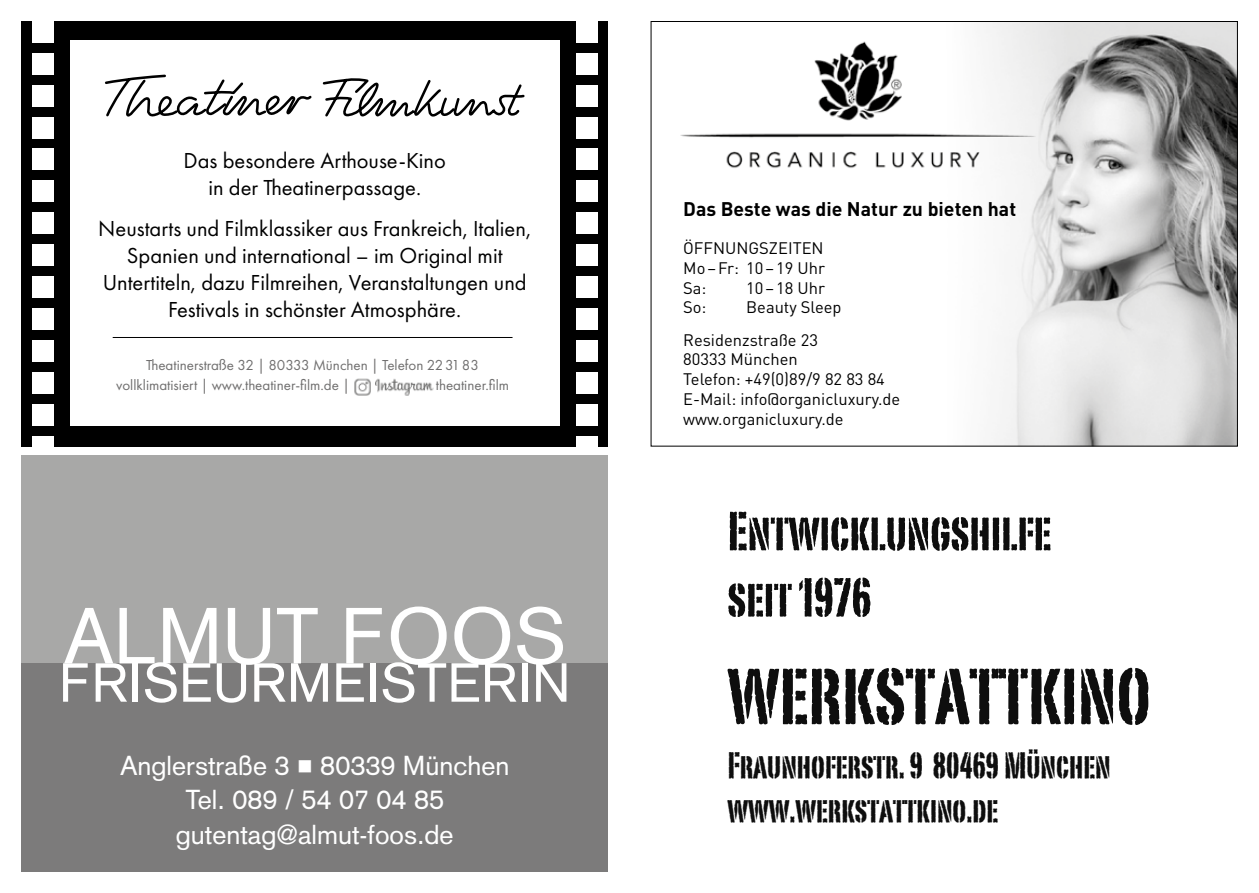
<style>
.page{position:relative;width:1259px;height:893px;background:#fff}
.page>*{position:absolute;margin:0;border:0;box-sizing:border-box;transform-origin:0 0}
.t1{font:78px "Akzidenz Grotesk";color:#fff}
.t2{font:77.7px "Portago ITCTT";color:#0e0e0e}
.t3{font:54px/66.3px "Portago ITCTT";color:#0e0e0e}
.t4{font:54px "Akzidenz Grotesk";letter-spacing:.01em;color:#fff}
.t5{font:36px/44px "Portago ITCTT";color:#0e0e0e}
.t6{font:27px/34.5px "Akzidenz Grotesk";color:#fff;text-align:center}
.t7{font:22.5px/27px "Futura PT";color:#000;text-align:center}
.t8{font:700 19.5px "DIN Pro";color:#000}
.t9{font:16.5px/19.8px "DIN Pro";color:#000}
.t10{font:15px/19.5px "Futura PT";color:#706f6f}
</style>
<div class="page">
<img style="left:985px;top:23px;width:250px;height:421px">
<img style="left:680px;top:32px;width:357px;height:144px">
<div style="left:21px;top:21px;width:587px;height:425px;background:#000"></div>
<div style="left:70px;top:40px;width:489px;height:385px;background:#fff"></div>
<div style="left:32px;top:21px;width:21px;height:21px;background:#fff"></div>
<div style="left:576px;top:21px;width:21px;height:21px;background:#fff"></div>
<div style="left:32px;top:53px;width:21px;height:21px;background:#fff"></div>
<div style="left:576px;top:53px;width:21px;height:21px;background:#fff"></div>
<div style="left:32px;top:85px;width:21px;height:21px;background:#fff"></div>
<div style="left:576px;top:85px;width:21px;height:21px;background:#fff"></div>
<div style="left:32px;top:117px;width:21px;height:21px;background:#fff"></div>
<div style="left:576px;top:117px;width:21px;height:21px;background:#fff"></div>
<div style="left:32px;top:149px;width:21px;height:21px;background:#fff"></div>
<div style="left:576px;top:149px;width:21px;height:21px;background:#fff"></div>
<div style="left:32px;top:181px;width:21px;height:21px;background:#fff"></div>
<div style="left:576px;top:181px;width:21px;height:21px;background:#fff"></div>
<div style="left:32px;top:213px;width:21px;height:21px;background:#fff"></div>
<div style="left:576px;top:213px;width:21px;height:21px;background:#fff"></div>
<div style="left:32px;top:244px;width:21px;height:22px;background:#fff"></div>
<div style="left:576px;top:244px;width:21px;height:22px;background:#fff"></div>
<div style="left:32px;top:276px;width:21px;height:22px;background:#fff"></div>
<div style="left:576px;top:276px;width:21px;height:22px;background:#fff"></div>
<div style="left:32px;top:308px;width:21px;height:22px;background:#fff"></div>
<div style="left:576px;top:308px;width:21px;height:22px;background:#fff"></div>
<div style="left:32px;top:340px;width:21px;height:21px;background:#fff"></div>
<div style="left:576px;top:340px;width:21px;height:21px;background:#fff"></div>
<div style="left:32px;top:372px;width:21px;height:21px;background:#fff"></div>
<div style="left:576px;top:372px;width:21px;height:21px;background:#fff"></div>
<div style="left:32px;top:404px;width:21px;height:21px;background:#fff"></div>
<div style="left:576px;top:404px;width:21px;height:21px;background:#fff"></div>
<div style="left:32px;top:436px;width:21px;height:10px;background:#fff"></div>
<div style="left:576px;top:436px;width:21px;height:10px;background:#fff"></div>
<hr style="left:113px;top:337px;width:399px;height:1px;background:#000">
<img style="left:354px;top:378px;width:80px;height:18px">
<svg style="left:105px;top:74px;width:420px;height:43px"></svg>
<div style="left:21px;top:455px;width:587px;height:208px;background:#a8a8a7"></div>
<div style="left:21px;top:663px;width:587px;height:209px;background:#7c7b7b"></div>
<p class="t7" style="left:183px;top:147px;width:264px">Das besondere Arthouse-Kino in der Theatinerpassage.</p>
<p class="t7" style="left:98px;top:214px;width:434px">Neustarts und Filmklassiker aus Frankreich, Italien, Spanien und international – im Original mit Untertiteln, dazu Filmreihen, Veranstaltungen und Festivals in schönster Atmosphäre.</p>
<p class="t10" style="left:116px;top:355px;width:364px;text-indent:30px">Theatinerstraße 32 | 80333 München | Telefon 223183 vollklimatisiert | www.theatiner-film.de |</p>
<p class="t10" style="left:436px;top:375px;width:75px">theatiner.film</p>
<h1 class="t1" style="left:63px;top:590px;width:504px">ALMUT FOOS</h1>
<h3 class="t4" style="left:59px;top:651px;width:512px">FRISEURMEISTERIN</h3>
<p class="t6" style="left:120px;top:748px;width:391px">Anglerstraße 3 ■ 80339 München<br>Tel. 089 / 54 07 04 85 gutentag@almut-foos.de</p>
<p class="t8" style="left:683px;top:196px;width:334px">Das Beste was die Natur zu bieten hat</p>
<p class="t9" style="left:683px;top:237px;width:143px;text-align:justify">ÖFFNUNGSZEITEN Mo – Fr: 10 – 19 Uhr Sa:</p>
<p class="t9" style="left:746px;top:277px;width:80px">10 – 18 Uhr</p>
<p class="t9" style="left:683px;top:297px;width:25px">So:</p>
<p class="t9" style="left:746px;top:297px;width:97px">Beauty Sleep</p>
<p class="t9" style="left:683px;top:329px;width:219px">Residenzstraße 23<br>80333 München<br>Telefon: +49(0)89/9 82 83 84<br>E-Mail: info@organicluxury.de www.organicluxury.de</p>
<h3 class="t3" style="left:727px;top:497px;width:325px">Entwicklungshilfe seit 1976</h3>
<h2 class="t2" style="left:727px;top:648px;width:425px">WERKSTATTKINO</h2>
<h3 class="t5" style="left:727px;top:743px;width:385px">Fraunhoferstr. 9 80469 München www.werkstattkino.de</h3>
</div>
